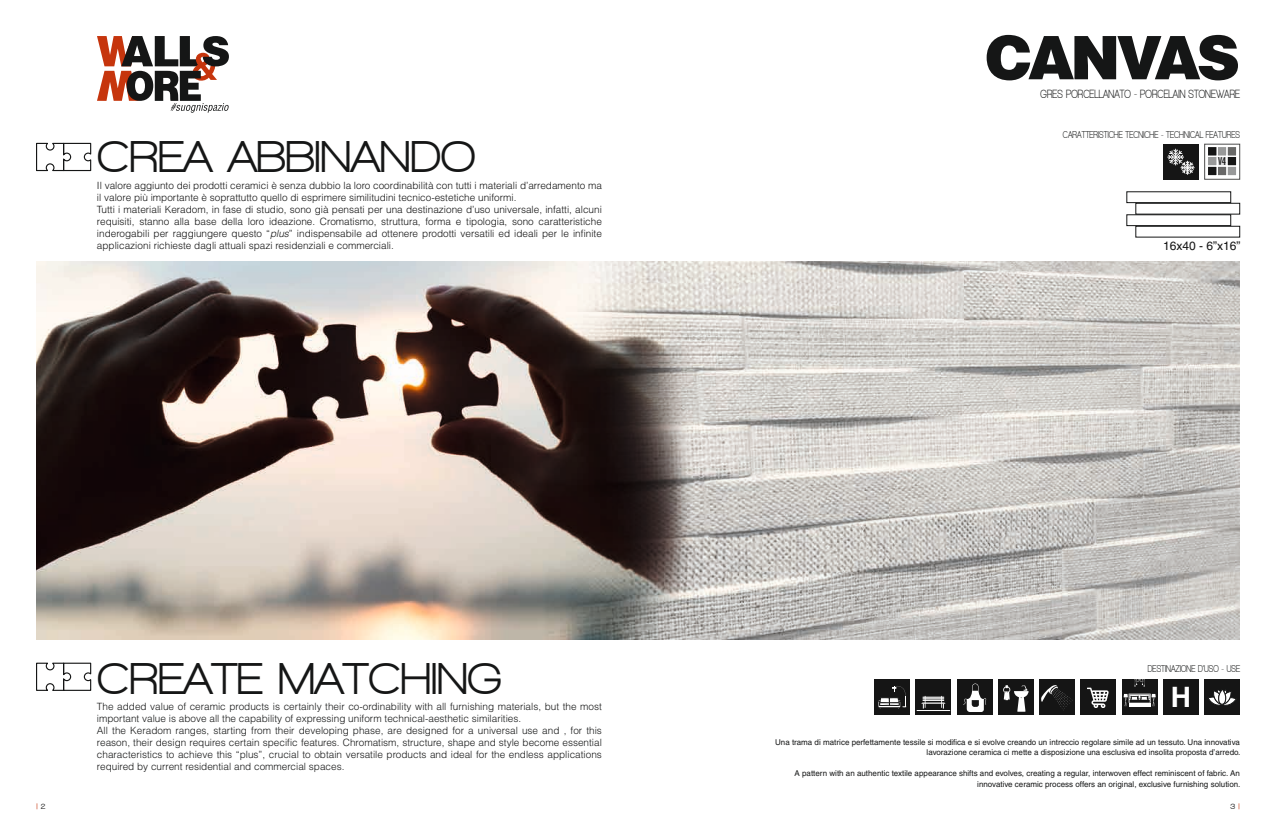
<style>
.page{position:relative;width:1276px;height:823px;background:#fff}
.page>*{position:absolute;margin:0;border:0;box-sizing:border-box;transform-origin:0 0}
.t1{font:900 60px "Helvetica LT";letter-spacing:-.07em;color:#151616}
.t2{font:800 45px "Walkway";color:#151616}
.t3{font:700 28.1px "Helvetica LT";color:#fff}
.t4{font:700 condensed 12px "Walkway";letter-spacing:.01em;color:#151616}
.t5{font:12px "Helvetica LT";color:#151515}
.t6{font:condensed 10.5px "Futura LT";color:#151515}
.t7{font:300 10px/12px "Helvetica LT";color:#121212}
.t8{font:300 10px/12px "Helvetica LT";color:#151616}
.t9{font:700 condensed 10px "Walkway";letter-spacing:.01em;color:#151616}
.t10{font:8px/10.5px "Helvetica LT";color:#151616;text-align:right}
.t11{font:800 8px "Walkway";color:#c6350d}
.t12{font:800 8px "Walkway";color:#121212}
.s1{font-style:italic}
.s2{color:#121212}
.s3{color:#c6350d}
</style>
<div class="page">
<img style="left:36px;top:261px;width:1204px;height:378px">
<div style="left:1163px;top:144px;width:35px;height:35px;background:#151515"></div>
<svg style="left:1167px;top:149px;width:27px;height:25px"></svg>
<div style="left:1204px;top:144px;width:36px;height:35px;border:1px solid #4e4e4d"></div>
<svg style="left:1208px;top:147px;width:29px;height:29px"></svg>
<div style="left:915px;top:679px;width:36px;height:35px;background:#151515"></div>
<svg style="left:921px;top:695px;width:24px;height:13px"></svg>
<hr style="left:917px;top:709px;width:32px;height:1px;background:#fff">
<div style="left:874px;top:679px;width:36px;height:35px;background:#151515"></div>
<svg style="left:878px;top:686px;width:28px;height:22px"></svg>
<div style="left:957px;top:679px;width:35px;height:35px;background:#151515"></div>
<svg style="left:963px;top:683px;width:23px;height:28px"></svg>
<div style="left:1122px;top:679px;width:35px;height:35px;background:#151515"></div>
<svg style="left:1134px;top:679px;width:10px;height:7px"></svg>
<svg style="left:1123px;top:693px;width:32px;height:13px"></svg>
<div style="left:1163px;top:679px;width:35px;height:35px;background:#151515"></div>
<div style="left:1204px;top:679px;width:36px;height:35px;background:#151515"></div>
<svg style="left:1208px;top:690px;width:28px;height:15px"></svg>
<div style="left:998px;top:679px;width:35px;height:35px;background:#151515"></div>
<svg style="left:1003px;top:685px;width:25px;height:26px"></svg>
<div style="left:1080px;top:679px;width:36px;height:35px;background:#151515"></div>
<svg style="left:1087px;top:687px;width:21px;height:20px"></svg>
<div style="left:1039px;top:679px;width:36px;height:35px;background:#151515"></div>
<svg style="left:1041px;top:685px;width:32px;height:24px"></svg>
<svg style="left:97px;top:36px;width:132px;height:77px"></svg>
<div style="left:1126px;top:191px;width:105px;height:12px;border:1px solid #151616"></div>
<div style="left:1126px;top:214px;width:105px;height:12px;border:1px solid #151616"></div>
<div style="left:1135px;top:203px;width:105px;height:11px;border:1px solid #151616"></div>
<div style="left:1135px;top:226px;width:105px;height:11px;border:1px solid #151616"></div>
<svg style="left:36px;top:662px;width:56px;height:29px"></svg>
<svg style="left:36px;top:142px;width:56px;height:29px"></svg>
<h1 class="t1" style="left:985px;top:18px;width:256px">CANVAS</h1>
<p class="t4" style="left:1040px;top:88px;width:201px">GRES PORCELLANATO - PORCELAIN STONEWARE</p>
<h2 class="t2" style="left:97px;top:133px;width:380px">CREA ABBINANDO</h2>
<p class="t7" style="left:97px;top:179px;width:506px">Il valore aggiunto dei prodotti ceramici è senza dubbio la loro coordinabilità con tutti i materiali d’arredamento ma il valore più importante è soprattutto quello di esprimere similitudini tecnico-estetiche uniformi.<br>Tutti i materiali Keradom, in fase di studio, sono già pensati per una destinazione d’uso universale, infatti, alcuni requisiti, stanno alla base della loro ideazione. Cromatismo, struttura, forma e tipologia, sono caratteristiche inderogabili per raggiungere questo “<span class="s1">plus</span>” indispensabile ad ottenere prodotti versatili ed ideali per le infinite applicazioni richieste dagli attuali spazi residenziali e commerciali.</p>
<h2 class="t2" style="left:97px;top:653px;width:406px">CREATE MATCHING</h2>
<p class="t8" style="left:97px;top:700px;width:506px">The added value of ceramic products is certainly their co-ordinability with all furnishing materials, but the most important value is above all the capability of expressing uniform technical-aesthetic similarities.<br>All the Keradom ranges, starting from their developing phase, are designed for a universal use and , for this reason, their design requires certain specific features. Chromatism, structure, shape and style become essential characteristics to achieve this “plus”, crucial to obtain versatile products and ideal for the endless applications required by current residential and commercial spaces.</p>
<p class="t9" style="left:1063px;top:129px;width:178px">CARATTERISTICHE TECNICHE - TECHNICAL FEATURES</p>
<p class="t6" style="left:1218px;top:155px;width:10px">V4</p>
<p class="t5" style="left:1163px;top:238px;width:79px">16x40 - 6”x16”</p>
<p class="t9" style="left:1147px;top:662px;width:94px">DESTINAZIONE D’USO - USE</p>
<h3 class="t3" style="left:1170px;top:679px;width:22px">H</h3>
<p class="t10" style="left:775px;top:736px;width:467px">Una trama di matrice perfettamente tessile si modifica e si evolve creando un intreccio regolare simile ad un tessuto. Una innovativa lavorazione ceramica ci mette a disposizione una esclusiva ed insolita proposta d’arredo.</p>
<p class="t10" style="left:794px;top:767px;width:447px">A pattern with an authentic textile appearance shifts and evolves, creating a regular, interwoven effect reminiscent of fabric. An innovative ceramic process offers an original, exclusive furnishing solution.</p>
<p class="t11" style="left:36px;top:801px;width:11px">| <span class="s2">2</span></p>
<p class="t12" style="left:1230px;top:801px;width:11px">3 <span class="s3">|</span></p>
</div>
